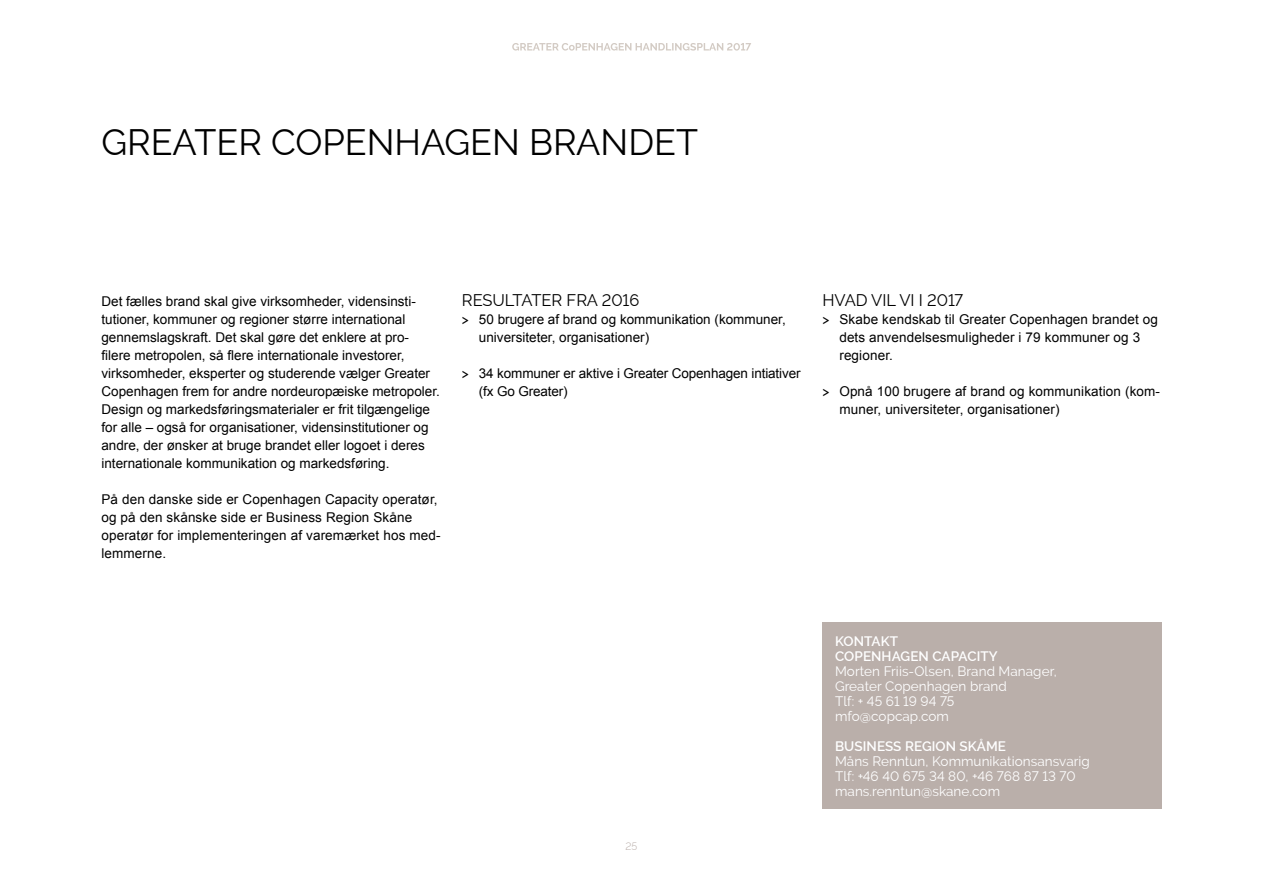
<style>
.page{position:relative;width:1263px;height:893px;background:#fff}
.page>*{position:absolute;margin:0;border:0;box-sizing:border-box;transform-origin:0 0}
.t1{font:36px "Raleway";color:#000}
.t2{font:16.5px "Raleway";color:#000}
.t3{font:13.5px/18px "Arial";color:#000}
.t4{font:13.5px/15px "Raleway";letter-spacing:.005em;color:#fff}
.t5{font:600 13.5px/15px "Raleway";letter-spacing:.005em;color:#fff}
.t6{font:300 10.5px "Raleway";color:#baafaa}
.s1{font-family:"Raleway";font-weight:500}
</style>
<div class="page">
<div style="left:822px;top:623px;width:339px;height:186px;background:#baafaa"></div>
<svg style="left:512px;top:43px;width:239px;height:8px"></svg>
<h1 class="t1" style="left:101px;top:122px;width:598px">GREATER COPENHAGEN BRANDET</h1>
<p class="t3" style="left:101px;top:292px;width:340px">Det fælles brand skal give virksomheder, vidensinsti&shy;tutioner, kommuner og regioner større international gennemslagskraft. Det skal gøre det enklere at pro&shy;filere metropolen, så flere internationale investorer, virksomheder, eksperter og studerende vælger Greater Copenhagen frem for andre nordeuropæiske metropoler.<br>Design og markedsføringsmaterialer er frit tilgængelige for alle – også for organisationer, vidensinstitutioner og andre, der ønsker at bruge brandet eller logoet i deres internationale kommunikation og markedsføring.</p>
<p class="t3" style="left:101px;top:490px;width:341px">På den danske side er Copenhagen Capacity operatør, og på den skånske side er Business Region Skåne operatør for implementeringen af varemærket hos med&shy;lemmerne.</p>
<p class="t2" style="left:462px;top:291px;width:179px">RESULTATER FRA 2016</p>
<p class="t3" style="left:479px;top:310px;width:308px;text-indent:-17px"><span class="s1">&gt;</span> 50 brugere af brand og kommunikation (kommuner, universiteter, organisationer)</p>
<p class="t3" style="left:479px;top:364px;width:323px;text-indent:-17px"><span class="s1">&gt;</span> 34 kommuner er aktive i Greater Copenhagen intiativer (fx Go Greater)</p>
<p class="t2" style="left:822px;top:291px;width:142px">HVAD VIL VI I 2017</p>
<p class="t3" style="left:839px;top:310px;width:320px;text-indent:-17px"><span class="s1">&gt;</span> Skabe kendskab til Greater Copenhagen brandet og dets anvendelsesmuligheder i 79 kommuner og 3 regioner.</p>
<p class="t3" style="left:839px;top:382px;width:322px;text-indent:-17px"><span class="s1">&gt;</span> Opnå 100 brugere af brand og kommunikation (kom&shy;muner, universiteter, organisationer)</p>
<p class="t6" style="left:625px;top:841px;width:13px">25</p>
<p class="t5" style="left:835px;top:634px;width:164px">KONTAKT<br>COPENHAGEN CAPACITY</p>
<p class="t4" style="left:835px;top:664px;width:223px">Morten Friis-Olsen, Brand Manager,<br>Greater Copenhagen brand<br>Tlf: + 45 61 19 94 75 mfo@copcap.com</p>
<p class="t5" style="left:835px;top:739px;width:172px">BUSINESS REGION SKÅME</p>
<p class="t4" style="left:835px;top:754px;width:256px">Måns Renntun, Kommunikationsansvarig<br>Tlf: +46 40 675 34 80, +46 768 87 13 70 mans.renntun@skane.com</p>
</div>
